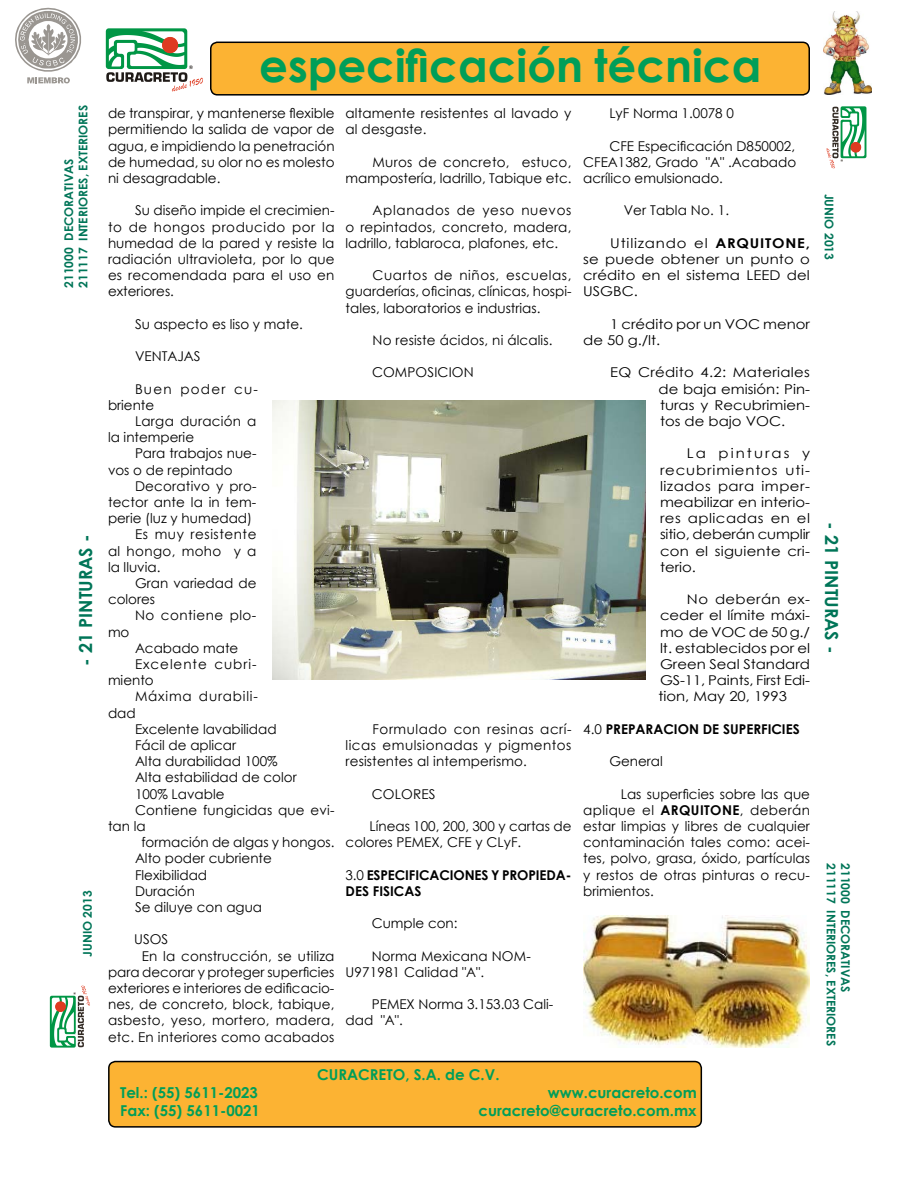
<style>
.page{position:relative;width:918px;height:1188px;background:#fff}
.page>*{position:absolute;margin:0;border:0;box-sizing:border-box;transform-origin:0 0}
.t1{font:700 45px "Century Gothic";color:#009e59}
.t2{font:700 18px "Century Gothic";color:#007558}
.t3{font:700 15px "Century Gothic";color:#009e59}
.t4{font:13.5px/16.2px "Century Gothic";color:#000;text-align:justify}
.t5{font:13.5px/16.2px "Century Gothic";color:#000;text-align:justify;scale:1.1 1}
.t6{font:700 13.5px/16.2px "Century Gothic";color:#000}
.t7{font:13.5px/16.2px "Century Gothic";letter-spacing:.02em;color:#000}
.t8{font:13.5px/16.2px "Century Gothic";letter-spacing:.09em;color:#000}
.t9{font:13.5px "Century Gothic";letter-spacing:.04em;color:#000}
.t10{font:13.5px "Century Gothic";letter-spacing:.07em;color:#000}
.t11{font:13.5px "Century Gothic";letter-spacing:.06em;color:#000}
.t12{font:13.5px "Century Gothic";letter-spacing:.025em;color:#000}
.t13{font:13.5px "Century Gothic";letter-spacing:.035em;color:#000}
.t14{font:700 12px/14.4px "Century Gothic";color:#007558}
.s1{font-weight:400}
.s2{font-weight:700}
</style>
<div class="page">
<div style="left:211px;top:42px;width:598px;height:53px;background:#fcb333;border-radius:7px"></div>
<div style="left:210px;top:42px;width:600px;height:54px;border:2px solid #000;border-radius:7px"></div>
<div style="left:109px;top:1062px;width:592px;height:65px;background:#fcb333;border-radius:7px"></div>
<div style="left:108px;top:1061px;width:594px;height:67px;border:2px solid #000;border-radius:7px"></div>
<svg style="left:826px;top:106px;width:40px;height:62px"></svg>
<svg style="left:50px;top:986px;width:40px;height:62px"></svg>
<svg style="left:106px;top:28px;width:97px;height:64px"></svg>
<svg style="left:15px;top:8px;width:66px;height:75px"></svg>
<img style="left:824px;top:11px;width:48px;height:84px">
<img style="left:583px;top:916px;width:227px;height:132px">
<img style="left:272px;top:400px;width:374px;height:280px">
<p class="t14" style="left:61px;top:288px;width:184px;rotate:-90deg">211000 DECORATIVAS<br>211117 INTERIORES, EXTERIORES</p>
<h2 class="t2" style="left:72px;top:666px;width:133px;rotate:-90deg">- 21 PINTURAS -</h2>
<p class="t14" style="left:80px;top:957px;width:67px;rotate:-90deg">JUNIO 2013</p>
<h1 class="t1" style="left:259px;top:32px;width:504px">especificación técnica</h1>
<p class="t4" style="left:108px;top:105px;width:228px">de transpirar, y mantenerse flexible permitiendo la salida de vapor de agua, e impidiendo la penetración de humedad, su olor no es molesto ni desagradable.</p>
<p class="t4" style="left:108px;top:202px;width:228px;text-indent:27px">Su diseño impide el crecimien&shy;to de hongos producido por la humedad de la pared y resiste la radiación ultravioleta, por lo que es recomendada para el uso en exteriores.</p>
<p class="t4" style="left:135px;top:316px;width:169px">Su aspecto es liso y mate.</p>
<p class="t4" style="left:135px;top:348px;width:67px">VENTAJAS</p>
<p class="t8" style="left:108px;top:380px;width:151px;text-indent:27px">Buen poder cu&shy;briente</p>
<p class="t7" style="left:108px;top:413px;width:150px;text-indent:27px">Larga duración a la intemperie</p>
<p class="t4" style="left:108px;top:445px;width:150px;text-indent:27px">Para trabajos nue&shy;vos o de repintado</p>
<p class="t4" style="left:135px;top:478px;width:123px">Decorativo y pro-</p>
<p class="t4" style="left:108px;top:494px;width:150px">tector ante la in tem-</p>
<p class="t4" style="left:108px;top:510px;width:146px">perie (luz y humedad)</p>
<p class="t9" style="left:135px;top:525px;width:123px">Es muy resistente</p>
<p class="t12" style="left:108px;top:541px;width:150px">al hongo, moho y a</p>
<p class="t4" style="left:108px;top:559px;width:54px">la lluvia.</p>
<p class="t4" style="left:135px;top:575px;width:123px">Gran variedad de</p>
<p class="t4" style="left:108px;top:591px;width:49px">colores</p>
<p class="t13" style="left:135px;top:606px;width:123px">No contiene plo-</p>
<p class="t4" style="left:108px;top:623px;width:23px">mo</p>
<p class="t4" style="left:135px;top:640px;width:105px">Acabado mate</p>
<p class="t10" style="left:135px;top:655px;width:123px">Excelente cubri-</p>
<p class="t4" style="left:108px;top:672px;width:47px">miento</p>
<p class="t11" style="left:135px;top:687px;width:124px">Máxima durabili-</p>
<p class="t4" style="left:108px;top:704px;width:29px">dad</p>
<p class="t4" style="left:135px;top:721px;width:143px">Excelente lavabilidad</p>
<p class="t4" style="left:135px;top:737px;width:103px">Fácil de aplicar</p>
<p class="t4" style="left:135px;top:753px;width:144px">Alta durabilidad 100%</p>
<p class="t4" style="left:135px;top:769px;width:163px">Alta estabilidad de color</p>
<p class="t4" style="left:135px;top:785px;width:91px">100% Lavable</p>
<p class="t4" style="left:135px;top:802px;width:201px">Contiene fungicidas que evi-</p>
<p class="t4" style="left:108px;top:818px;width:39px">tan la</p>
<p class="t4" style="left:141px;top:834px;width:195px">formación de algas y hongos.</p>
<p class="t4" style="left:135px;top:850px;width:138px">Alto poder cubriente</p>
<p class="t4" style="left:135px;top:866px;width:74px">Flexibilidad</p>
<p class="t4" style="left:135px;top:883px;width:62px">Duración</p>
<p class="t4" style="left:135px;top:899px;width:129px">Se diluye con agua</p>
<p class="t4" style="left:134px;top:931px;width:36px">USOS</p>
<p class="t4" style="left:142px;top:947px;width:194px">En la construcción, se utiliza</p>
<p class="t4" style="left:108px;top:964px;width:228px">para decorar y proteger superficies</p>
<p class="t4" style="left:108px;top:980px;width:228px">exteriores e interiores de edificacio-</p>
<p class="t4" style="left:108px;top:996px;width:228px">nes, de concreto, block, tabique,</p>
<p class="t7" style="left:108px;top:1012px;width:228px">asbesto, yeso, mortero, madera,</p>
<p class="t4" style="left:108px;top:1028px;width:228px">etc. En interiores como acabados</p>
<p class="t4" style="left:346px;top:105px;width:227px">altamente resistentes al lavado y al desgaste.</p>
<p class="t4" style="left:346px;top:154px;width:227px;text-align:right">Muros de concreto, estuco, mampostería, ladrillo, Tabique etc.</p>
<p class="t4" style="left:346px;top:202px;width:227px;text-indent:27px">Aplanados de yeso nuevos o repintados, concreto, madera, ladrillo, tablaroca, plafones, etc.</p>
<p class="t4" style="left:346px;top:267px;width:227px;text-indent:27px">Cuartos de niños, escuelas, guarderías, oficinas, clínicas, hospi&shy;tales, laboratorios e industrias.</p>
<p class="t4" style="left:373px;top:332px;width:181px">No resiste ácidos, ni álcalis.</p>
<p class="t4" style="left:372px;top:364px;width:103px">COMPOSICION</p>
<p class="t4" style="left:346px;top:721px;width:227px;text-indent:27px">Formulado con resinas acrí&shy;licas emulsionadas y pigmentos resistentes al intemperismo.</p>
<p class="t4" style="left:372px;top:785px;width:65px">COLORES</p>
<p class="t4" style="left:346px;top:818px;width:227px;text-indent:24px">Líneas 100, 200, 300 y cartas de colores PEMEX, CFE y CLyF.</p>
<p class="t6" style="left:346px;top:866px;width:227px"><span class="s1">3.0</span> ESPECIFICACIONES Y PROPIEDA-<br>DES FISICAS</p>
<p class="t4" style="left:372px;top:915px;width:87px">Cumple con:</p>
<p class="t4" style="left:346px;top:947px;width:187px;text-indent:26px">Norma Mexicana NOM-<br>U971981 Calidad "A".</p>
<p class="t4" style="left:346px;top:996px;width:209px;text-indent:26px">PEMEX Norma 3.153.03 Cali&shy;dad "A".</p>
<p class="t3" style="left:317px;top:1063px;width:184px">CURACRETO, S.A. de C.V.</p>
<p class="t4" style="left:609px;top:105px;width:126px">LyF Norma 1.0078 0</p>
<p class="t4" style="left:583px;top:137px;width:215px;text-indent:26px">CFE Especificación D850002, CFEA1382, Grado "A" .Acabado acrílico emulsionado.</p>
<p class="t4" style="left:624px;top:202px;width:107px">Ver Tabla No. 1.</p>
<p class="t5" style="left:583px;top:235px;width:208px;text-indent:27px">Utilizando el <span class="s2">ARQUITONE, </span>se puede obtener un punto o crédito en el sistema LEED del USGBC.</p>
<p class="t5" style="left:583px;top:316px;width:208px;text-indent:27px">1 crédito por un VOC menor de 50 g./lt.</p>
<p class="t5" style="left:659px;top:364px;width:139px;text-indent:-48px">EQ Crédito 4.2: Materiales de baja emisión: Pin&shy;turas y Recubrimien&shy;tos de bajo VOC.</p>
<p class="t5" style="left:660px;top:445px;width:138px;text-indent:27px">La pinturas y recubrimientos uti&shy;lizados para imper&shy;meabilizar en interio&shy;res aplicadas en el sitio, deberán cumplir con el siguiente cri&shy;terio.</p>
<p class="t5" style="left:658px;top:591px;width:139px;text-indent:28px">No deberán ex&shy;ceder el límite máxi&shy;mo de VOC de 50 g./ lt. establecidos por el Green Seal Standard GS-11, Paints, First Edi&shy;tion, May 20, 1993</p>
<p class="t6" style="left:583px;top:720px;width:218px"><span class="s1">4.0</span> PREPARACION DE SUPERFICIES</p>
<p class="t4" style="left:609px;top:753px;width:55px">General</p>
<p class="t4" style="left:583px;top:785px;width:228px;text-indent:38px">Las superficies sobre las que aplique el <span class="s2">ARQUITONE</span>, deberán estar limpias y libres de cualquier contaminación tales como: acei&shy;tes, polvo, grasa, óxido, partículas y restos de otras pinturas o recu&shy;brimientos.</p>
<p class="t3" style="left:120px;top:1081px;width:139px">Tel.: (55) 5611-2023</p>
<p class="t3" style="left:548px;top:1081px;width:151px">www.curacreto.com</p>
<p class="t3" style="left:120px;top:1099px;width:141px">Fax: (55) 5611-0021</p>
<p class="t3" style="left:478px;top:1099px;width:220px">curacreto@curacreto.com.mx</p>
<p class="t14" style="left:837px;top:194px;width:67px;rotate:90deg">JUNIO 2013</p>
<h2 class="t2" style="left:845px;top:522px;width:133px;rotate:90deg">- 21 PINTURAS -</h2>
<p class="t14" style="left:839px;top:863px;width:184px;rotate:90deg">211117 INTERIORES, EXTERIORES</p>
<p class="t14" style="left:853px;top:863px;width:130px;rotate:90deg">211000 DECORATIVAS</p>
</div>
